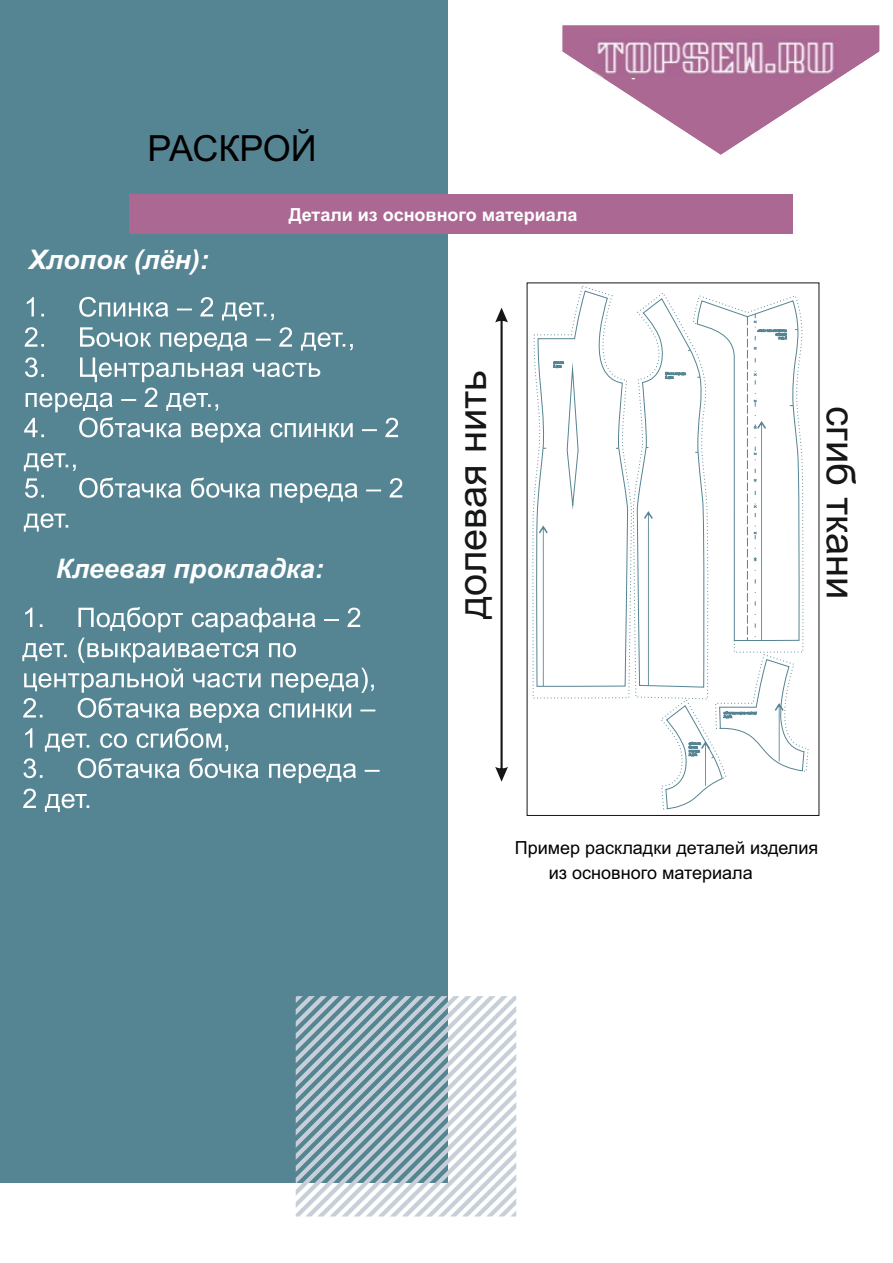
<style>
.page{position:relative;width:893px;height:1263px;background:#fff}
.page>*{position:absolute;margin:0;border:0;box-sizing:border-box;transform-origin:0 0}
.t1{font:39.9px "Arial";color:#151616}
.t2{font:36px "Arial";letter-spacing:-.01em;color:#000}
.t3{font:italic 700 27px "Arial";color:#fefefe}
.t4{font:18px/24.8px "Arial";color:#000}
.t5{font:700 18px "Arial";color:#fff}
</style>
<div class="page">
<svg style="left:495px;top:308px;width:13px;height:474px"></svg>
<div style="left:0;top:0;width:448px;height:1183px;background:#558493"></div>
<div style="left:129px;top:194px;width:663px;height:40px;background:#aa6893"></div>
<svg style="left:296px;top:996px;width:220px;height:221px"></svg>
<svg style="left:24px;top:297px;width:374px;height:174px"></svg>
<svg style="left:25px;top:327px;width:328px;height:151px"></svg>
<svg style="left:24px;top:478px;width:378px;height:54px"></svg>
<svg style="left:22px;top:607px;width:338px;height:55px"></svg>
<svg style="left:23px;top:643px;width:351px;height:55px"></svg>
<svg style="left:23px;top:698px;width:356px;height:114px"></svg>
<svg style="left:532px;top:26px;width:347px;height:790px"></svg>
<h2 class="t2" style="left:148px;top:135px;width:171px">РАСКРОЙ</h2>
<h3 class="t3" style="left:29px;top:250px;width:182px">Хлопок (лён):</h3>
<p class="t5" style="left:289px;top:208px;width:290px">Детали из основного материала</p>
<h3 class="t3" style="left:56px;top:558px;width:269px">Клеевая прокладка:</h3>
<h1 class="t1" style="left:457px;top:619px;width:250px;rotate:-90deg">долевая нить</h1>
<h1 class="t1" style="left:856px;top:406px;width:195px;rotate:90deg">сгиб ткани</h1>
<p class="t4" style="left:549px;top:837px;width:271px;text-indent:-34px">Пример раскладки деталей изделия из основного материала</p>
</div>
